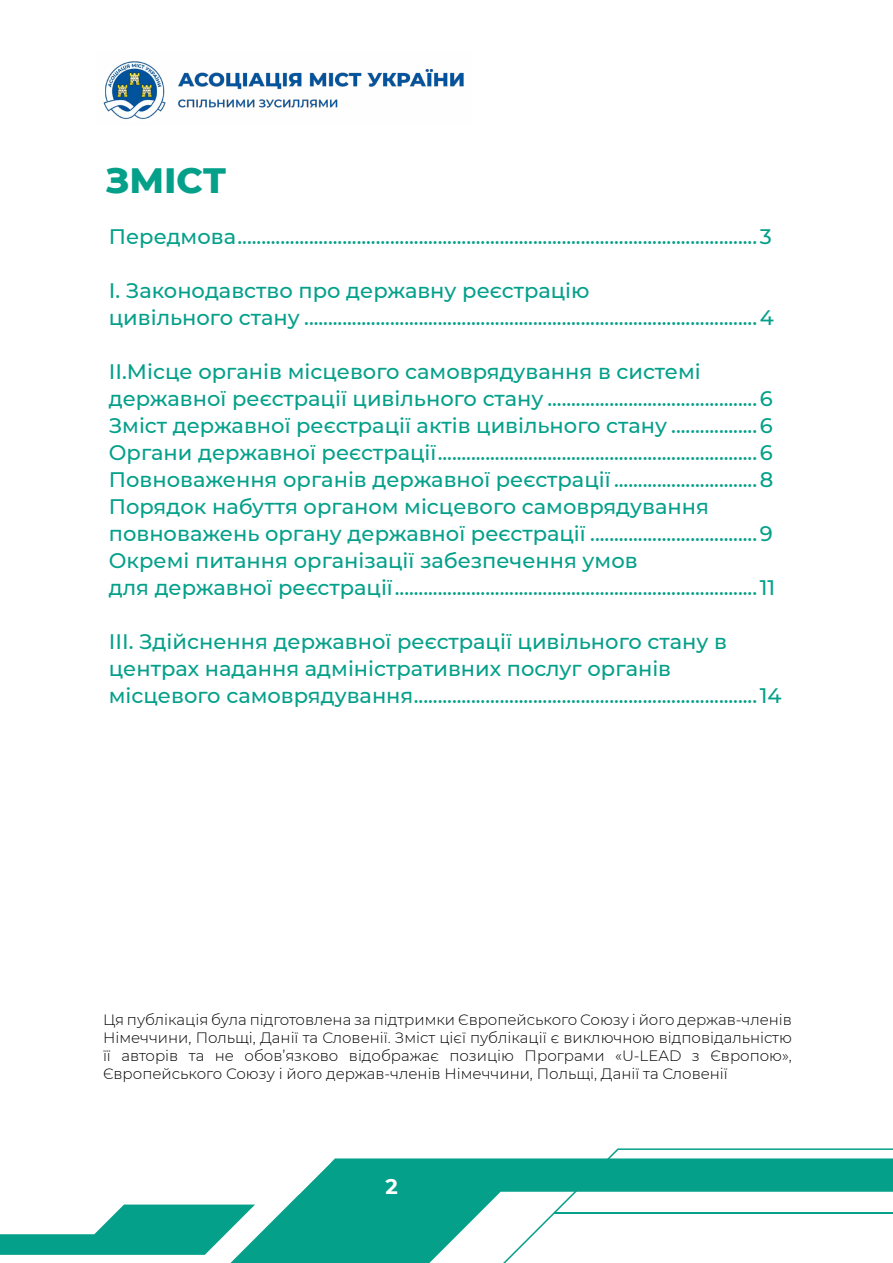
<style>
.page{position:relative;width:893px;height:1263px;background:#fff}
.page>*{position:absolute;margin:0;border:0;box-sizing:border-box;transform-origin:0 0}
.t1{font:800 36px "Montserrat";color:#04a08a}
.t2{font:500 21px/27px "Montserrat";color:#04a08a}
.t3{font:700 21px "Montserrat";color:#fff}
.t4{font:300 15px/18px "Montserrat";color:#000;text-align:justify}
</style>
<div class="page">
<img style="left:103px;top:61px;width:361px;height:58px">
<svg style="left:0;top:1148px;width:893px;height:115px"></svg>
<hr style="left:555px;top:1212px;width:338px;height:1px;background:#04a08a">
<img style="left:214px;top:1148px;width:117px;height:46px">
<h1 class="t1" style="left:106px;top:154px;width:122px">ЗМІСТ</h1>
<p class="t2" style="left:109px;top:222px;width:665px">Передмова.............................................................................................................3</p>
<p class="t2" style="left:109px;top:276px;width:667px">І. Законодавство про державну реєстрацію<br>цивільного стану ...............................................................................................4</p>
<p class="t2" style="left:109px;top:357px;width:668px">ІІ.Місце органів місцевого самоврядування в системі державної реєстрації цивільного стану ............................................6<br>Зміст державної реєстрації актів цивільного стану ..................6<br>Органи державної реєстрації...................................................................6<br>Повноваження органів державної реєстрації ..............................8<br>Порядок набуття органом місцевого самоврядування повноважень органу державної реєстрації ...................................9<br>Окремі питання організації забезпечення умов<br>для державної реєстрації............................................................................11</p>
<p class="t2" style="left:109px;top:627px;width:674px">ІІІ. Здійснення державної реєстрації цивільного стану в центрах надання адміністративних послуг органів місцевого самоврядування........................................................................14</p>
<p class="t4" style="left:103px;top:1010px;width:690px">Ця публікація була підготовлена за підтримки Європейського Союзу і його держав-членів Німеччини, Польщі, Данії та Словенії. Зміст цієї публікації є виключною відповідальністю її авторів та не обов’язково відображає позицію Програми «U-LEAD з Європою», Європейського Союзу і його держав-членів Німеччини, Польщі, Данії та Словенії</p>
<p class="t3" style="left:385px;top:1171px;width:14px">2</p>
</div>
